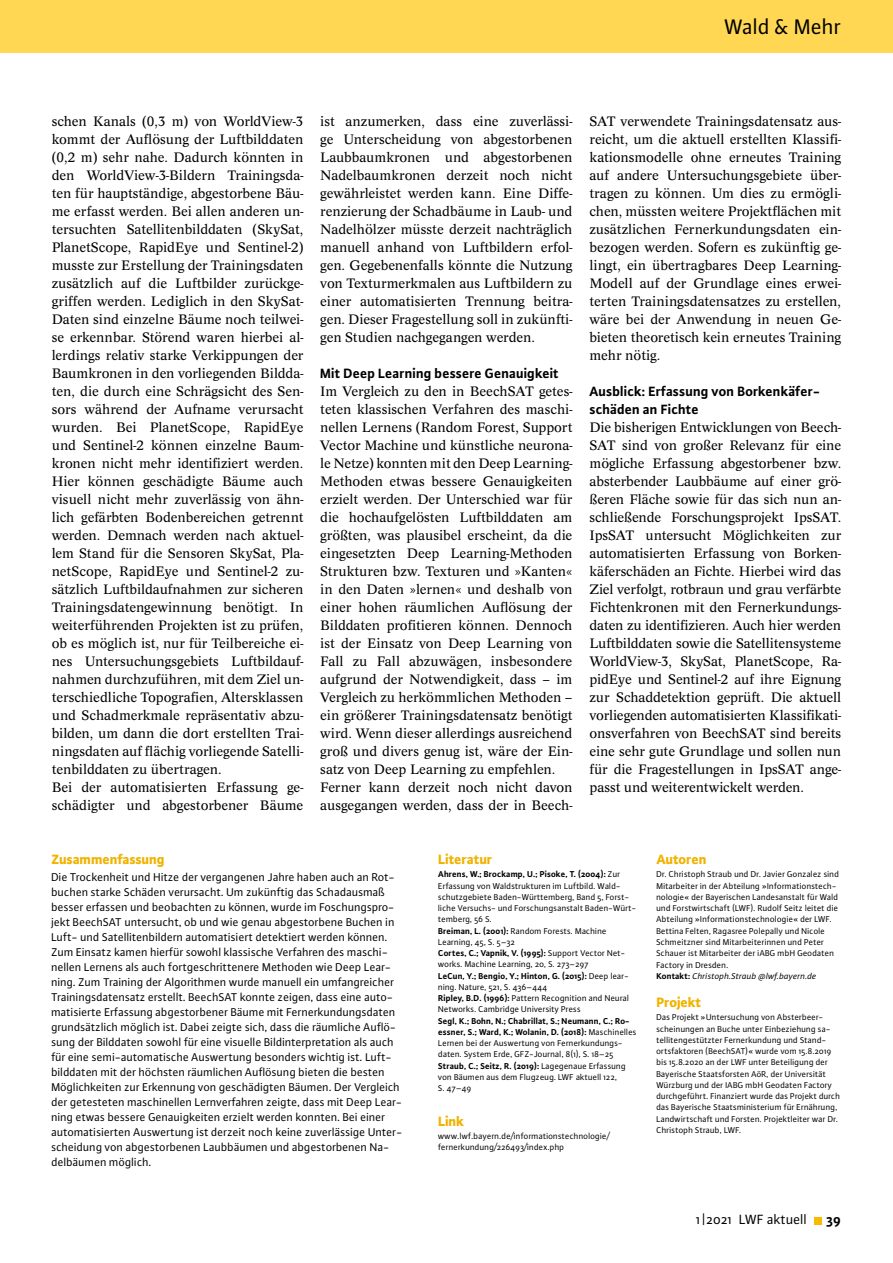
<style>
.page{position:relative;width:893px;height:1263px;background:#fff}
.page>*{position:absolute;margin:0;border:0;box-sizing:border-box;transform-origin:0 0}
.t1{font:22.5px "Plus Sans Pro";letter-spacing:-.005em;color:#000}
.t2{font:14.25px/18px "Concept";letter-spacing:-.005em;color:#000;text-align:justify}
.t3{font:700 14.25px/18px "Plus Sans Pro";color:#000}
.t4{font:800 14.25px "Plus Sans Pro";letter-spacing:-.01em;color:#f1b300}
.t5{font:14.25px "Plus Sans Pro";color:#000}
.t6{font:12px/15px "Plus Sans Pro";color:#000}
.t7{font:9px/11.2px "Plus Sans Pro";letter-spacing:.005em;color:#000}
.s1{font-weight:700}
.s2{font-style:italic}
</style>
<div class="page">
<div style="left:814px;top:1217px;width:8px;height:7px;background:#fbb900"></div>
<div style="left:0;top:0;width:893px;height:53px;background:#ffd753"></div>
<h1 class="t1" style="left:724px;top:12px;width:118px">Wald &amp; Mehr</h1>
<p class="t2" style="left:52px;top:112px;width:253px;text-align:left">schen Kanals (0,3 m) von WorldView-3 kommt der Auflösung der Luftbilddaten (0,2 m) sehr nahe. Dadurch könnten in den WorldView-3-Bildern Trainingsda&shy;ten für hauptständige, abgestorbene Bäu&shy;me erfasst werden. Bei allen anderen un&shy;tersuchten Satellitenbilddaten (SkySat, PlanetScope, RapidEye und Sentinel-2) musste zur Erstellung der Trainingsdaten zusätzlich auf die Luftbilder zurückge&shy;griffen werden. Lediglich in den SkySat-Daten sind einzelne Bäume noch teilwei&shy;se erkennbar. Störend waren hierbei al&shy;lerdings relativ starke Verkippungen der Baumkronen in den vorliegenden Bildda&shy;ten, die durch eine Schrägsicht des Sen&shy;sors während der Aufname verursacht wurden. Bei PlanetScope, RapidEye und Sentinel-2 können einzelne Baum&shy;kronen nicht mehr identifiziert werden.<br>Hier können geschädigte Bäume auch visuell nicht mehr zuverlässig von ähn&shy;lich gefärbten Bodenbereichen getrennt werden. Demnach werden nach aktuel&shy;lem Stand für die Sensoren SkySat, Pla&shy;netScope, RapidEye und Sentinel-2 zu&shy;sätzlich Luftbildaufnahmen zur sicheren Trainingsdatengewinnung benötigt. In weiterführenden Projekten ist zu prüfen, ob es möglich ist, nur für Teilbereiche ei&shy;nes Untersuchungsgebiets Luftbildauf&shy;nahmen durchzuführen, mit dem Ziel un&shy;terschiedliche Topografien, Altersklassen und Schadmerkmale repräsentativ abzu&shy;bilden, um dann die dort erstellten Trai&shy;ningsdaten auf flächig vorliegende Satelli&shy;tenbilddaten zu übertragen.<br>Bei der automatisierten Erfassung ge&shy;schädigter und abgestorbener Bäume</p>
<p class="t2" style="left:320px;top:112px;width:254px">ist anzumerken, dass eine zuverlässi&shy;ge Unterscheidung von abgestorbenen Laubbaumkronen und abgestorbenen Nadelbaumkronen derzeit noch nicht gewährleistet werden kann. Eine Diffe&shy;renzierung der Schadbäume in Laub- und Nadelhölzer müsste derzeit nachträglich manuell anhand von Luftbildern erfol&shy;gen. Gegebenenfalls könnte die Nutzung von Texturmerkmalen aus Luftbildern zu einer automatisierten Trennung beitra&shy;gen. Dieser Fragestellung soll in zukünfti&shy;gen Studien nachgegangen werden.</p>
<p class="t3" style="left:320px;top:363px;width:240px">Mit Deep Learning bessere Genauigkeit</p>
<p class="t2" style="left:320px;top:382px;width:254px;text-align:left">Im Vergleich zu den in BeechSAT getes&shy;teten klassischen Verfahren des maschi&shy;nellen Lernens (Random Forest, Support Vector Machine und künstliche neurona&shy;le Netze) konnten mit den Deep Learning-Methoden etwas bessere Genauigkeiten erzielt werden. Der Unterschied war für die hochaufgelösten Luftbilddaten am größten, was plausibel erscheint, da die eingesetzten Deep Learning-Methoden Strukturen bzw. Texturen und »Kanten« in den Daten »lernen« und deshalb von einer hohen räumlichen Auflösung der Bilddaten profitieren können. Dennoch ist der Einsatz von Deep Learning von Fall zu Fall abzuwägen, insbesondere aufgrund der Notwendigkeit, dass – im Vergleich zu herkömmlichen Methoden – ein größerer Trainingsdatensatz benötigt wird. Wenn dieser allerdings ausreichend groß und divers genug ist, wäre der Ein&shy;satz von Deep Learning zu empfehlen.<br>Ferner kann derzeit noch nicht davon ausgegangen werden, dass der in Beech-</p>
<p class="t2" style="left:589px;top:112px;width:253px">SAT verwendete Trainingsdatensatz aus&shy;reicht, um die aktuell erstellten Klassifi&shy;kationsmodelle ohne erneutes Training auf andere Untersuchungsgebiete über&shy;tragen zu können. Um dies zu ermögli&shy;chen, müssten weitere Projektflächen mit zusätzlichen Fernerkundungsdaten ein&shy;bezogen werden. Sofern es zukünftig ge&shy;lingt, ein übertragbares Deep Learning-Modell auf der Grundlage eines erwei&shy;terten Trainingsdatensatzes zu erstellen, wäre bei der Anwendung in neuen Ge&shy;bieten theoretisch kein erneutes Training mehr nötig.</p>
<p class="t3" style="left:589px;top:381px;width:232px">Ausblick: Erfassung von Borkenkäfer&shy;schäden an Fichte</p>
<p class="t2" style="left:589px;top:418px;width:253px">Die bisherigen Entwicklungen von Beech-SAT sind von großer Relevanz für eine mögliche Erfassung abgestorbener bzw. absterbender Laubbäume auf einer grö&shy;ßeren Fläche sowie für das sich nun an&shy;schließende Forschungsprojekt IpsSAT.<br>IpsSAT untersucht Möglichkeiten zur automatisierten Erfassung von Borken&shy;käferschäden an Fichte. Hierbei wird das Ziel verfolgt, rotbraun und grau verfärbte Fichtenkronen mit den Fernerkundungs&shy;daten zu identifizieren. Auch hier werden Luftbilddaten sowie die Satellitensysteme WorldView-3, SkySat, PlanetScope, Ra&shy;pidEye und Sentinel-2 auf ihre Eignung zur Schaddetektion geprüft. Die aktuell vorliegenden automatisierten Klassifikati&shy;onsverfahren von BeechSAT sind bereits eine sehr gute Grundlage und sollen nun für die Fragestellungen in IpsSAT ange&shy;passt und weiterentwickelt werden.</p>
<p class="t4" style="left:51px;top:848px;width:115px">Zusammenfassung</p>
<p class="t6" style="left:51px;top:869px;width:353px">Die Trockenheit und Hitze der vergangenen Jahre haben auch an Rot&shy;buchen starke Schäden verursacht. Um zukünftig das Schadausmaß besser erfassen und beobachten zu können, wurde im Foschungspro&shy;jekt BeechSAT untersucht, ob und wie genau abgestorbene Buchen in Luft- und Satellitenbildern automatisiert detektiert werden können.<br>Zum Einsatz kamen hierfür sowohl klassische Verfahren des maschi&shy;nellen Lernens als auch fortgeschrittenere Methoden wie Deep Lear&shy;ning. Zum Training der Algorithmen wurde manuell ein umfangreicher Trainingsdatensatz erstellt. BeechSAT konnte zeigen, dass eine auto&shy;matisierte Erfassung abgestorbener Bäume mit Fernerkundungsdaten grundsätzlich möglich ist. Dabei zeigte sich, dass die räumliche Auflö&shy;sung der Bilddaten sowohl für eine visuelle Bildinterpretation als auch für eine semi-automatische Auswertung besonders wichtig ist. Luft&shy;bilddaten mit der höchsten räumlichen Auflösung bieten die besten Möglichkeiten zur Erkennung von geschädigten Bäumen. Der Vergleich der getesteten maschinellen Lernverfahren zeigte, dass mit Deep Lear&shy;ning etwas bessere Genauigkeiten erzielt werden konnten. Bei einer automatisierten Auswertung ist derzeit noch keine zuverlässige Unter&shy;scheidung von abgestorbenen Laubbäumen und abgestorbenen Na&shy;delbäumen möglich.</p>
<p class="t4" style="left:438px;top:848px;width:56px">Literatur</p>
<p class="t7" style="left:438px;top:868px;width:200px"><span class="s1">Ahrens, W.; Brockamp, U.; Pisoke, T. (2004):</span> Zur Erfassung von Waldstrukturen im Luftbild. Wald&shy;schutzgebiete Baden-Württemberg, Band 5, Forst&shy;liche Versuchs- und Forschungsanstalt Baden-Würt&shy;temberg, 56 S.<br><span class="s1">Breiman, L. (2001):</span> Random Forests. Machine Learning, 45, S. 5–32<br><span class="s1">Cortes, C.; Vapnik, V. (1995):</span> Support Vector Net&shy;works. Machine Learning, 20, S. 273–297<br><span class="s1">LeCun, Y.; Bengio, Y.; Hinton, G. (2015):</span> Deep lear&shy;ning. Nature, 521, S. 436–444<br><span class="s1">Ripley, B.D. (1996):</span> Pattern Recognition and Neural Networks. Cambridge University Press</p>
<p class="t7" style="left:438px;top:1015px;width:200px"><span class="s1">Segl, K.; Bohn, N.; Chabrillat, S.; Neumann, C.; Ro&shy;essner, S.; Ward, K.; Wolanin, D. (2018):</span> Maschinelles Lernen bei der Auswertung von Fernerkundungs&shy;daten. System Erde, GFZ-Journal, 8(1), S. 18–25<br><span class="s1">Straub, C.; Seitz, R. (2019):</span> Lagegenaue Erfassung von Bäumen aus dem Flugzeug. LWF aktuell 122,<br>S. 47–49</p>
<p class="t4" style="left:438px;top:1109px;width:28px">Link</p>
<p class="t7" style="left:438px;top:1130px;width:173px">www.lwf.bayern.de/informationstechnologie/ fernerkundung/226493/index.php</p>
<p class="t4" style="left:656px;top:848px;width:52px">Autoren</p>
<p class="t7" style="left:656px;top:868px;width:184px">Dr. Christoph Straub und Dr. Javier Gonzalez sind Mitarbeiter in der Abteilung »Informationstech&shy;nologie« der Bayerischen Landesanstalt für Wald und Forstwirtschaft (LWF). Rudolf Seitz leitet die Abteilung »Informationstechnologie« der LWF.<br>Bettina Felten, Ragasree Polepally und Nicole Schmeitzner sind Mitarbeiterinnen und Peter Schauer ist Mitarbeiter der iABG mbH Geodaten Factory in Dresden.<br><span class="s1">Kontakt:</span> <span class="s2">Christoph.Straub @lwf.bayern.de</span></p>
<p class="t4" style="left:656px;top:991px;width:46px">Projekt</p>
<p class="t7" style="left:656px;top:1011px;width:185px">Das Projekt »Untersuchung von Absterbeer&shy;scheinungen an Buche unter Einbeziehung sa&shy;tellitengestützter Fernerkundung und Stand&shy;ortsfaktoren (BeechSAT)« wurde vom 15.8.2019 bis 15.8.2020 an der LWF unter Beteiligung der Bayerische Staatsforsten AöR, der Universität Würzburg und der IABG mbH Geodaten Factory durchgeführt. Finanziert wurde das Projekt durch das Bayerische Staatsministerium für Ernährung, Landwirtschaft und Forsten. Projektleiter war Dr.<br>Christoph Straub, LWF.</p>
<p class="t5" style="left:696px;top:1210px;width:112px">1|2021 LWF aktuell</p>
<p class="t3" style="left:826px;top:1209px;width:16px">39</p>
</div>
